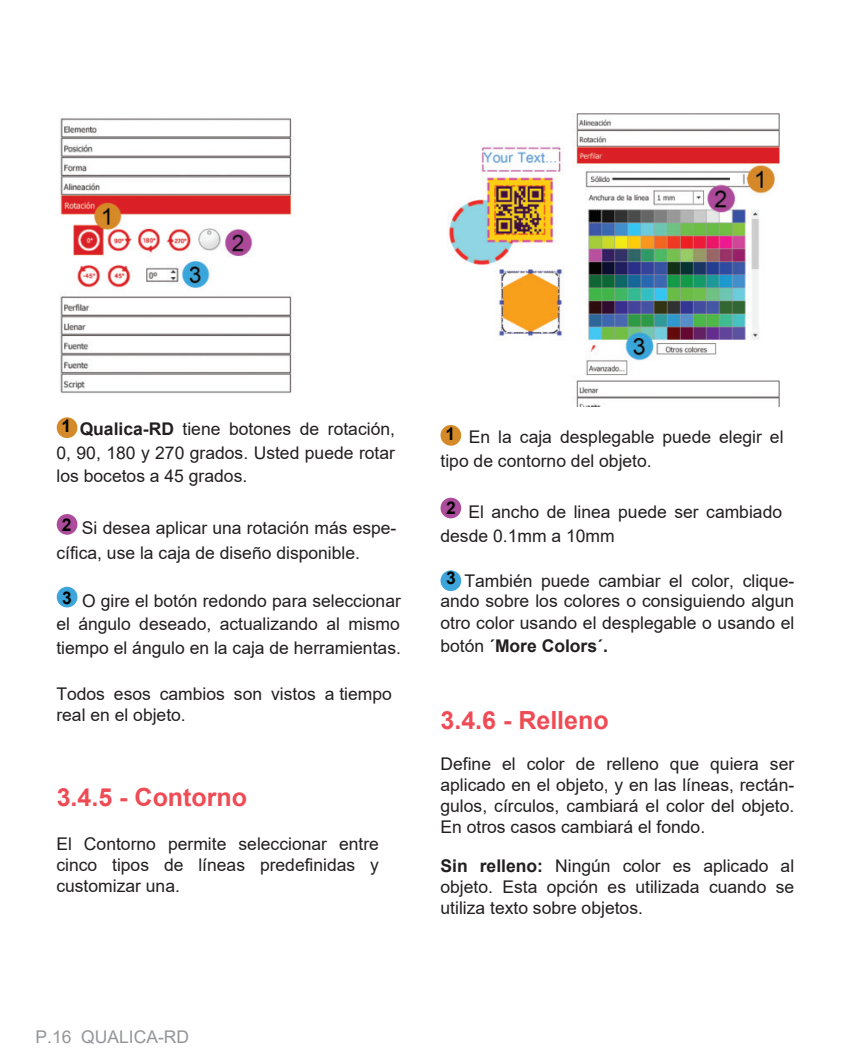
<style>
.page{position:relative;width:851px;height:1063px;background:#fff}
.page>*{position:absolute;margin:0;border:0;box-sizing:border-box;transform-origin:0 0}
.t1{font:700 25px "Arial";color:#ef4b55}
.t2{font:17.5px/21px "Arial";color:#231f20}
.t3{font:17.5px "Arial";color:#939598}
.s1{font-weight:700}
.s2{font-style:inherit}
</style>
<div class="page">
<div style="left:57px;top:417px;width:20px;height:21px;background:#d48a28;border-radius:50%"></div>
<div style="left:57px;top:514px;width:20px;height:21px;background:#ad4b9c;border-radius:50%"></div>
<div style="left:57px;top:587px;width:20px;height:20px;background:#3ca5db;border-radius:50%"></div>
<div style="left:440px;top:425px;width:21px;height:21px;background:#d48a28;border-radius:50%"></div>
<div style="left:440px;top:498px;width:21px;height:20px;background:#ad4b9c;border-radius:50%"></div>
<div style="left:440px;top:570px;width:21px;height:21px;background:#3ca5db;border-radius:50%"></div>
<img style="left:59px;top:118px;width:233px;height:276px">
<img style="left:447px;top:114px;width:332px;height:293px">
<p class="t2" style="left:56px;top:417px;width:340px;line-height:23.8px;text-align:justify"><sup>1</sup> <span class="s1">Qualica-RD</span> tiene botones de rotación, 0, 90, 180 y 270 grados. Usted puede rotar los bocetos a 45 grados.</p>
<p class="t2" style="left:56px;top:516px;width:341px;line-height:24.8px;text-indent:5px"><sup>2</sup> Si desea aplicar una rotación más espe&shy;cífica, use la caja de diseño disponible.</p>
<p class="t2" style="left:56px;top:589px;width:346px;line-height:23.5px;text-align:center"><sup>3</sup> O gire el botón redondo para seleccionar el ángulo deseado, actualizando al mismo tiempo el ángulo en la caja de herramientas.</p>
<p class="t2" style="left:56px;top:683px;width:337px">Todos esos cambios son vistos a tiempo real en el objeto.</p>
<h1 class="t1" style="left:57px;top:779px;width:192px">3.4.5 - Contorno</h1>
<p class="t2" style="left:56px;top:833px;width:324px;text-align:justify">El Contorno permite seleccionar entre cinco tipos de líneas predefinidas y customizar una.</p>
<p class="t2" style="left:440px;top:425px;width:344px;line-height:24px"><sup>1</sup> En la caja desplegable puede elegir el tipo de contorno del objeto.</p>
<p class="t2" style="left:440px;top:499px;width:343px;line-height:24.8px;text-indent:5px"><sup>2</sup> El ancho de linea puede ser cambiado desde 0.1mm a 10mm</p>
<p class="t2" style="left:440px;top:570px;width:355px;text-align:center"><sup>3</sup> También puede cambiar el color, clique&shy;ando sobre los colores <span class="s2">o</span> consiguiendo algun</p>
<p class="t2" style="left:440px;top:612px;width:355px;line-height:22.2px">otro color usando el desplegable o usando el botón <span class="s1">´More Colors´.</span></p>
<h1 class="t1" style="left:440px;top:702px;width:170px">3.4.6 - Relleno</h1>
<p class="t2" style="left:440px;top:753px;width:355px;text-align:justify">Define el color de relleno que quiera ser aplicado en el objeto, y en las líneas, rectán&shy;gulos, círculos, cambiará el color del objeto.<br>En otros casos cambiará el fondo.</p>
<p class="t2" style="left:440px;top:855px;width:355px;text-align:justify"><span class="s1">Sin relleno:</span> Ningún color es aplicado al objeto. Esta opción es utilizada cuando se utiliza texto sobre objetos.</p>
<p class="t3" style="left:35px;top:1024px;width:155px">P.16 QUALICA-RD</p>
</div>
